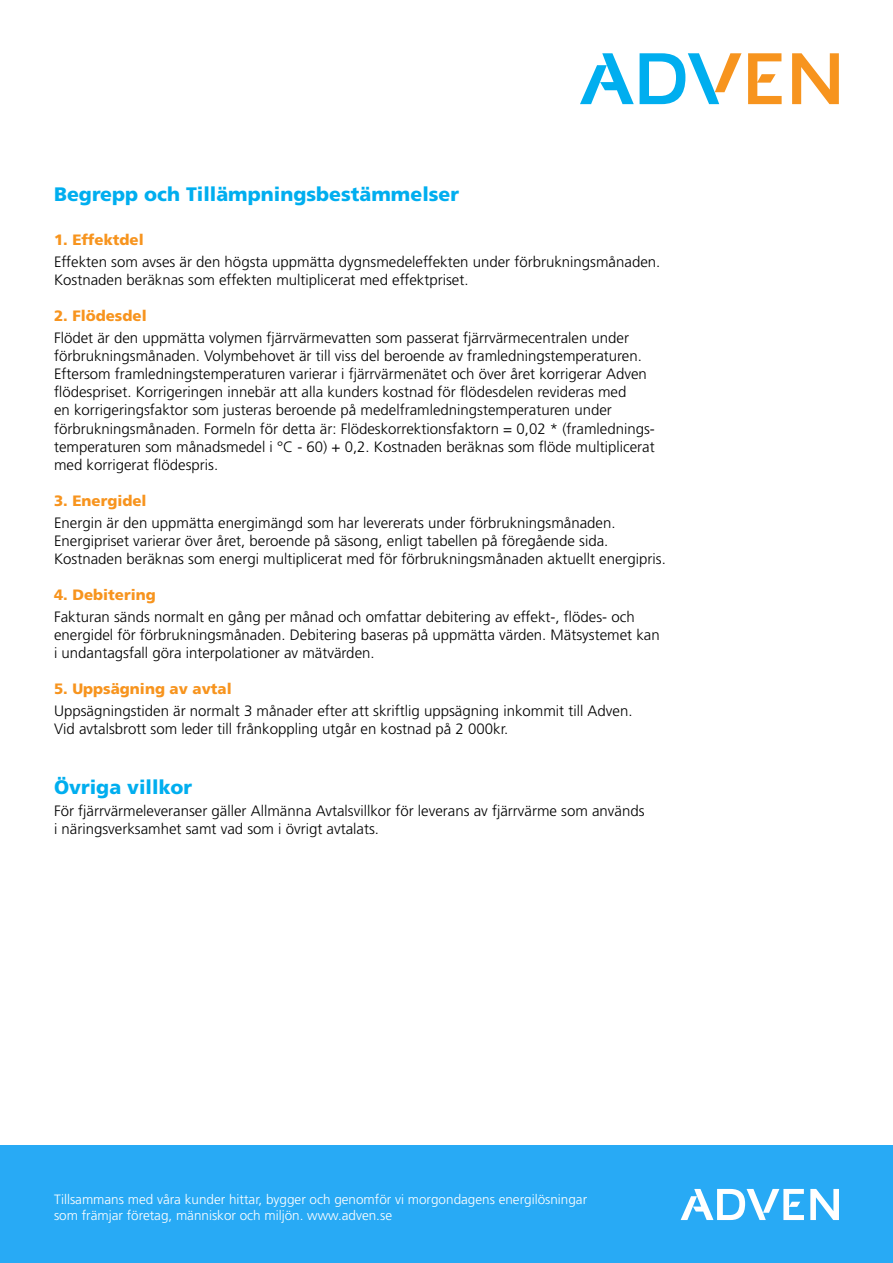
<style>
.page{position:relative;width:893px;height:1263px;background:#fff}
.page>*{position:absolute;margin:0;border:0;box-sizing:border-box;transform-origin:0 0}
.t1{font:900 19.5px "Frutiger LT Std";color:#00aeef}
.t2{font:300 15px/18px "Frutiger LT Std";color:#000}
.t3{font:900 15px "Frutiger LT Std";color:#f7941e}
.t4{font:300 13.5px/16.2px "Frutiger LT Std";color:#fff}
</style>
<div class="page">
<div style="left:0;top:1146px;width:893px;height:117px;background:#28aaf5"></div>
<svg style="left:792px;top:53px;width:47px;height:51px"></svg>
<svg style="left:748px;top:53px;width:34px;height:51px"></svg>
<svg style="left:640px;top:53px;width:101px;height:51px"></svg>
<svg style="left:580px;top:53px;width:54px;height:51px"></svg>
<svg style="left:810px;top:1189px;width:29px;height:31px"></svg>
<svg style="left:681px;top:1189px;width:123px;height:31px"></svg>
<h1 class="t1" style="left:54px;top:183px;width:407px">Begrepp och Tillämpningsbestämmelser</h1>
<p class="t3" style="left:54px;top:231px;width:91px">1. Effektdel</p>
<p class="t2" style="left:54px;top:253px;width:608px">Effekten som avses är den högsta uppmätta dygnsmedeleffekten under förbrukningsmånaden.<br>Kostnaden beräknas som effekten multiplicerat med effektpriset.</p>
<p class="t3" style="left:54px;top:307px;width:94px">2. Flödesdel</p>
<p class="t2" style="left:54px;top:329px;width:602px">Flödet är den uppmätta volymen fjärrvärmevatten som passerat fjärrvärmecentralen under förbrukningsmånaden. Volymbehovet är till viss del beroende av framledningstemperaturen.<br>Eftersom framledningstemperaturen varierar i fjärrvärmenätet och över året korrigerar Adven flödespriset. Korrigeringen innebär att alla kunders kostnad för flödesdelen revideras med<br>en korrigeringsfaktor som justeras beroende på medelframledningstemperaturen under förbrukningsmånaden. Formeln för detta är: Flödeskorrektionsfaktorn = 0,02 * (framlednings&shy;temperaturen som månadsmedel i °C - 60) + 0,2. Kostnaden beräknas som flöde multiplicerat med korrigerat flödespris.</p>
<p class="t3" style="left:54px;top:491px;width:94px">3. Energidel</p>
<p class="t2" style="left:54px;top:514px;width:613px">Energin är den uppmätta energimängd som har levererats under förbrukningsmånaden.<br>Energipriset varierar över året, beroende på säsong, enligt tabellen på föregående sida.<br>Kostnaden beräknas som energi multiplicerat med för förbrukningsmånaden aktuellt energipris.</p>
<p class="t3" style="left:54px;top:585px;width:103px">4. Debitering</p>
<p class="t2" style="left:54px;top:608px;width:607px">Fakturan sänds normalt en gång per månad och omfattar debitering av effekt-, flödes- och energidel för förbrukningsmånaden. Debitering baseras på uppmätta värden. Mätsystemet kan i undantagsfall göra interpolationer av mätvärden.</p>
<p class="t3" style="left:54px;top:680px;width:179px">5. Uppsägning av avtal</p>
<p class="t2" style="left:54px;top:702px;width:580px">Uppsägningstiden är normalt 3 månader efter att skriftlig uppsägning inkommit till Adven.<br>Vid avtalsbrott som leder till frånkoppling utgår en kostnad på 2 000kr.</p>
<h1 class="t1" style="left:54px;top:775px;width:140px">Övriga villkor</h1>
<p class="t2" style="left:54px;top:802px;width:592px">För fjärrvärmeleveranser gäller Allmänna Avtalsvillkor för leverans av fjärrvärme som används i näringsverksamhet samt vad som i övrigt avtalats.</p>
<p class="t4" style="left:54px;top:1191px;width:535px">Tillsammans med våra kunder hittar, bygger och genomför vi morgondagens energilösningar som främjar företag, människor och miljön. www.adven.se</p>
</div>
